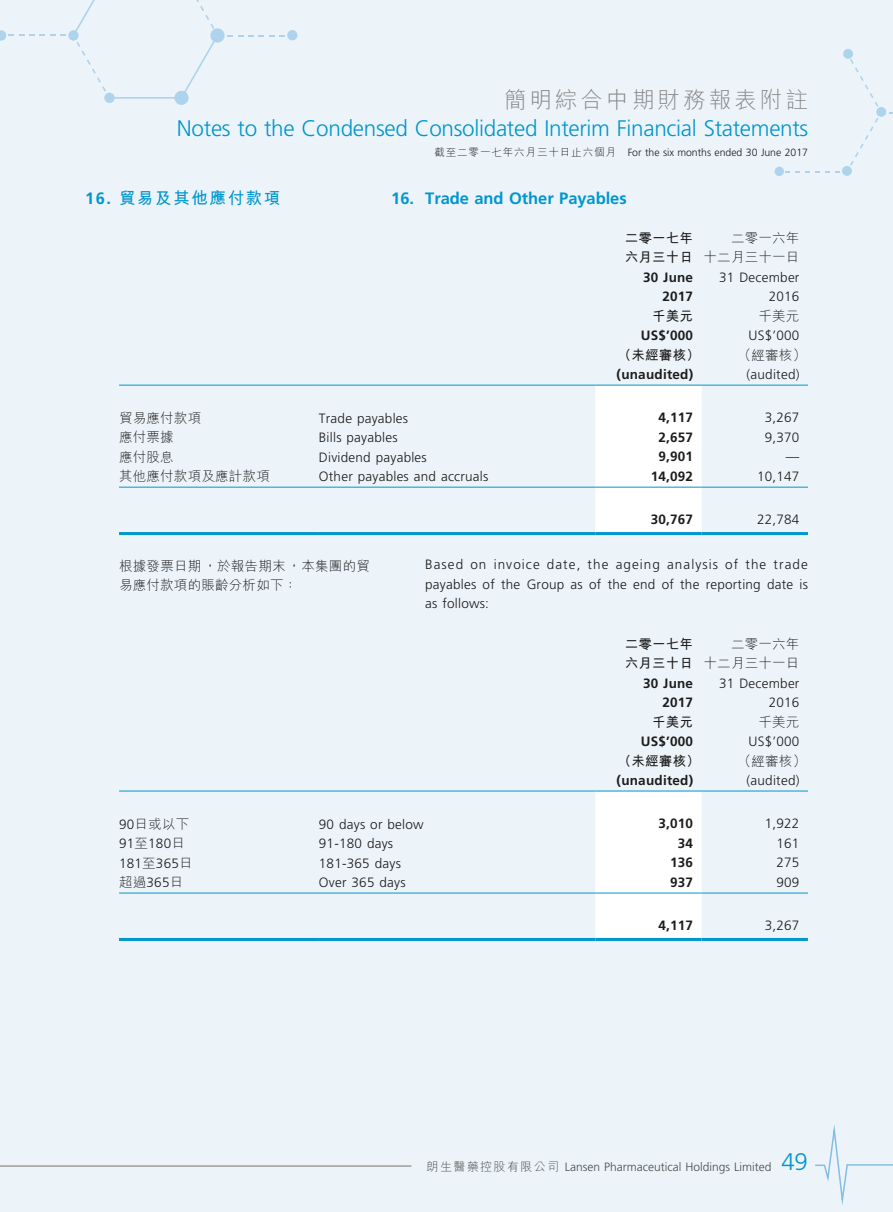
<style>
.page{position:relative;width:893px;height:1212px;background:#ecf4fa}
.page>*{position:absolute;margin:0;border:0;box-sizing:border-box;transform-origin:0 0}
.t1{font:300 22.5px "Frutiger LT Std";letter-spacing:-.015em;color:#0096ce}
.t2{font:300 22.5px "M Hei HK";letter-spacing:.135em;color:#878787}
.t3{font:700 16.5px "Frutiger LT Std";letter-spacing:-.005em;color:#0096ce}
.t4{font:700 16.5px "M Hei HK";letter-spacing:.095em;color:#0096ce}
.t5{font:300 13.5px/19.5px "Frutiger LT Std";letter-spacing:.015em;color:#1c1c1b;text-align:right}
.t6{font:300 13.5px/19.5px "M Hei HK";letter-spacing:.015em;color:#1c1c1b;text-align:right}
.t7{font:700 13.5px/19.5px "Frutiger LT Std";letter-spacing:.015em;color:#1c1c1b;text-align:right}
.t8{font:700 13.5px/19.5px "M Hei HK";letter-spacing:.015em;color:#1c1c1b}
.t9{font:300 12px "Frutiger LT Std";color:#4a4a49}
.t10{font:300 10.5px "Frutiger LT Std";letter-spacing:-.005em;color:#1c1c1b}
.s1{font-family:"Frutiger LT Std"}
.s2{font-family:"M Hei HK"}
.s3{font-size:24px;color:#0096ce}
</style>
<div class="page">
<svg style="left:0;top:0;width:284px;height:105px"></svg>
<div style="left:287px;top:30px;width:10px;height:10px;background:#aed3ec;border-radius:50%"></div>
<svg style="left:815px;top:1124px;width:78px;height:81px"></svg>
<svg style="left:850px;top:59px;width:28px;height:48px"></svg>
<div style="left:876px;top:107px;width:10px;height:10px;background:#aed3ec;border-radius:50%"></div>
<svg style="left:850px;top:118px;width:28px;height:48px"></svg>
<svg style="left:785px;top:171px;width:55px;height:1px"></svg>
<div style="left:842px;top:166px;width:10px;height:10px;background:#aed3ec;border-radius:50%"></div>
<div style="left:775px;top:167px;width:9px;height:9px;background:#aed3ec;border-radius:50%"></div>
<div style="left:843px;top:49px;width:10px;height:10px;background:#aed3ec;border-radius:50%"></div>
<hr style="left:0;top:1165px;width:411px;height:2px;background:#9d9d9c">
<div style="left:595px;top:386px;width:107px;height:146px;background:#fff"></div>
<hr style="left:119px;top:385px;width:200px;height:1px;background:#0096ce">
<hr style="left:319px;top:385px;width:276px;height:1px;background:#0096ce">
<hr style="left:595px;top:385px;width:107px;height:1px;background:#0096ce">
<hr style="left:702px;top:385px;width:106px;height:1px;background:#0096ce">
<hr style="left:119px;top:487px;width:200px;height:1px;background:#0096ce">
<hr style="left:319px;top:487px;width:276px;height:1px;background:#0096ce">
<hr style="left:595px;top:487px;width:107px;height:1px;background:#0096ce">
<hr style="left:702px;top:487px;width:106px;height:1px;background:#0096ce">
<hr style="left:119px;top:532px;width:200px;height:3px;background:#0096ce">
<hr style="left:319px;top:532px;width:276px;height:3px;background:#0096ce">
<hr style="left:595px;top:532px;width:107px;height:3px;background:#0096ce">
<hr style="left:702px;top:532px;width:106px;height:3px;background:#0096ce">
<div style="left:595px;top:792px;width:107px;height:145px;background:#fff"></div>
<hr style="left:119px;top:791px;width:200px;height:1px;background:#0096ce">
<hr style="left:319px;top:791px;width:276px;height:1px;background:#0096ce">
<hr style="left:595px;top:791px;width:107px;height:1px;background:#0096ce">
<hr style="left:702px;top:791px;width:106px;height:1px;background:#0096ce">
<hr style="left:119px;top:893px;width:200px;height:1px;background:#0096ce">
<hr style="left:319px;top:893px;width:276px;height:1px;background:#0096ce">
<hr style="left:595px;top:893px;width:107px;height:1px;background:#0096ce">
<hr style="left:702px;top:893px;width:106px;height:1px;background:#0096ce">
<hr style="left:119px;top:938px;width:200px;height:3px;background:#0096ce">
<hr style="left:319px;top:938px;width:276px;height:3px;background:#0096ce">
<hr style="left:595px;top:938px;width:107px;height:3px;background:#0096ce">
<hr style="left:702px;top:938px;width:106px;height:3px;background:#0096ce">
<h1 class="t2" style="left:504px;top:83px;width:305px">簡明綜合中期財務報表附註</h1>
<h1 class="t1" style="left:177px;top:116px;width:633px">Notes to the Condensed Consolidated Interim Financial Statements</h1>
<p class="t4" style="left:85px;top:186px;width:197px"><span class="s1">16.</span> 貿易及其他應付款項</p>
<p class="t10" style="left:434px;top:147px;width:375px"><span class="s2">截至二零一七年六月三十日止六個月</span> For the six months ended 30 June 2017</p>
<p class="t3" style="left:391px;top:188px;width:237px">16. Trade and Other Payables</p>
<p class="t8" style="left:625px;top:227px;width:70px">二零一七年六月三十日</p>
<p class="t6" style="left:704px;top:227px;width:97px">二零一六年<br>十二月三十一日</p>
<p class="t7" style="left:643px;top:267px;width:52px">30 June<br>2017</p>
<p class="t5" style="left:719px;top:267px;width:82px">31 December<br>2016</p>
<p class="t8" style="left:652px;top:305px;width:42px">千美元</p>
<p class="t6" style="left:758px;top:305px;width:42px">千美元</p>
<p class="t7" style="left:641px;top:326px;width:54px">US$’000</p>
<p class="t5" style="left:748px;top:326px;width:52px">US$’000</p>
<p class="t8" style="left:618px;top:344px;width:84px">（未經審核）</p>
<p class="t6" style="left:738px;top:344px;width:70px">（經審核）</p>
<p class="t7" style="left:617px;top:365px;width:78px">(unaudited)</p>
<p class="t5" style="left:747px;top:365px;width:54px">(audited)</p>
<p class="t6" style="left:119px;top:408px;width:84px">貿易應付款項</p>
<p class="t5" style="left:319px;top:409px;width:91px">Trade payables</p>
<p class="t7" style="left:658px;top:408px;width:36px">4,117</p>
<p class="t5" style="left:765px;top:408px;width:36px">3,267</p>
<p class="t6" style="left:119px;top:427px;width:56px">應付票據</p>
<p class="t5" style="left:319px;top:428px;width:80px">Bills payables</p>
<p class="t7" style="left:658px;top:427px;width:36px">2,657</p>
<p class="t5" style="left:765px;top:427px;width:36px">9,370</p>
<p class="t6" style="left:119px;top:446px;width:56px">應付股息</p>
<p class="t5" style="left:319px;top:448px;width:109px">Dividend payables</p>
<p class="t7" style="left:658px;top:447px;width:36px">9,901</p>
<p class="t5" style="left:786px;top:447px;width:15px">—</p>
<p class="t6" style="left:119px;top:466px;width:152px">其他應付款項及應計款項</p>
<p class="t5" style="left:319px;top:467px;width:171px">Other payables and accruals</p>
<p class="t7" style="left:651px;top:466px;width:44px">14,092</p>
<p class="t5" style="left:757px;top:466px;width:44px">10,147</p>
<p class="t7" style="left:651px;top:510px;width:44px">30,767</p>
<p class="t5" style="left:757px;top:510px;width:44px">22,784</p>
<p class="t6" style="left:119px;top:555px;width:252px;text-align:left">根據發票日期，於報告期末，本集團的貿易應付款項的賬齡分析如下：</p>
<p class="t5" style="left:425px;top:555px;width:384px;text-align:justify">Based on invoice date, the ageing analysis of the trade payables of the Group as of the end of the reporting date is as follows:</p>
<p class="t8" style="left:625px;top:633px;width:70px">二零一七年六月三十日</p>
<p class="t6" style="left:704px;top:633px;width:97px">二零一六年<br>十二月三十一日</p>
<p class="t7" style="left:643px;top:673px;width:52px">30 June<br>2017</p>
<p class="t5" style="left:719px;top:673px;width:82px">31 December<br>2016</p>
<p class="t8" style="left:652px;top:711px;width:42px">千美元</p>
<p class="t6" style="left:758px;top:711px;width:42px">千美元</p>
<p class="t7" style="left:641px;top:732px;width:54px">US$’000</p>
<p class="t5" style="left:748px;top:732px;width:52px">US$’000</p>
<p class="t8" style="left:618px;top:750px;width:84px">（未經審核）</p>
<p class="t6" style="left:738px;top:750px;width:70px">（經審核）</p>
<p class="t7" style="left:617px;top:771px;width:78px">(unaudited)</p>
<p class="t5" style="left:747px;top:771px;width:54px">(audited)</p>
<p class="t6" style="left:119px;top:813px;width:72px"><span class="s1">90</span>日或以下</p>
<p class="t5" style="left:319px;top:814px;width:106px">90 days or below</p>
<p class="t7" style="left:658px;top:814px;width:36px">3,010</p>
<p class="t5" style="left:765px;top:814px;width:36px">1,922</p>
<p class="t5" style="left:119px;top:834px;width:67px">91<span class="s2">至</span>180<span class="s2">日</span></p>
<p class="t5" style="left:319px;top:834px;width:76px">91-180 days</p>
<p class="t7" style="left:678px;top:833px;width:17px">34</p>
<p class="t5" style="left:776px;top:833px;width:24px">161</p>
<p class="t5" style="left:119px;top:853px;width:75px">181<span class="s2">至</span>365<span class="s2">日</span></p>
<p class="t5" style="left:319px;top:853px;width:84px">181-365 days</p>
<p class="t7" style="left:670px;top:853px;width:24px">136</p>
<p class="t5" style="left:776px;top:853px;width:24px">275</p>
<p class="t6" style="left:119px;top:872px;width:66px">超過<span class="s1">365</span>日</p>
<p class="t5" style="left:319px;top:873px;width:88px">Over 365 days</p>
<p class="t7" style="left:670px;top:872px;width:24px">937</p>
<p class="t5" style="left:776px;top:872px;width:24px">909</p>
<p class="t7" style="left:658px;top:916px;width:36px">4,117</p>
<p class="t5" style="left:765px;top:916px;width:36px">3,267</p>
<p class="t9" style="left:427px;top:1160px;width:383px"><span class="s2">朗生醫藥控股有限公司</span> Lansen Pharmaceutical Holdings Limited <span class="s3">49</span></p>
</div>
